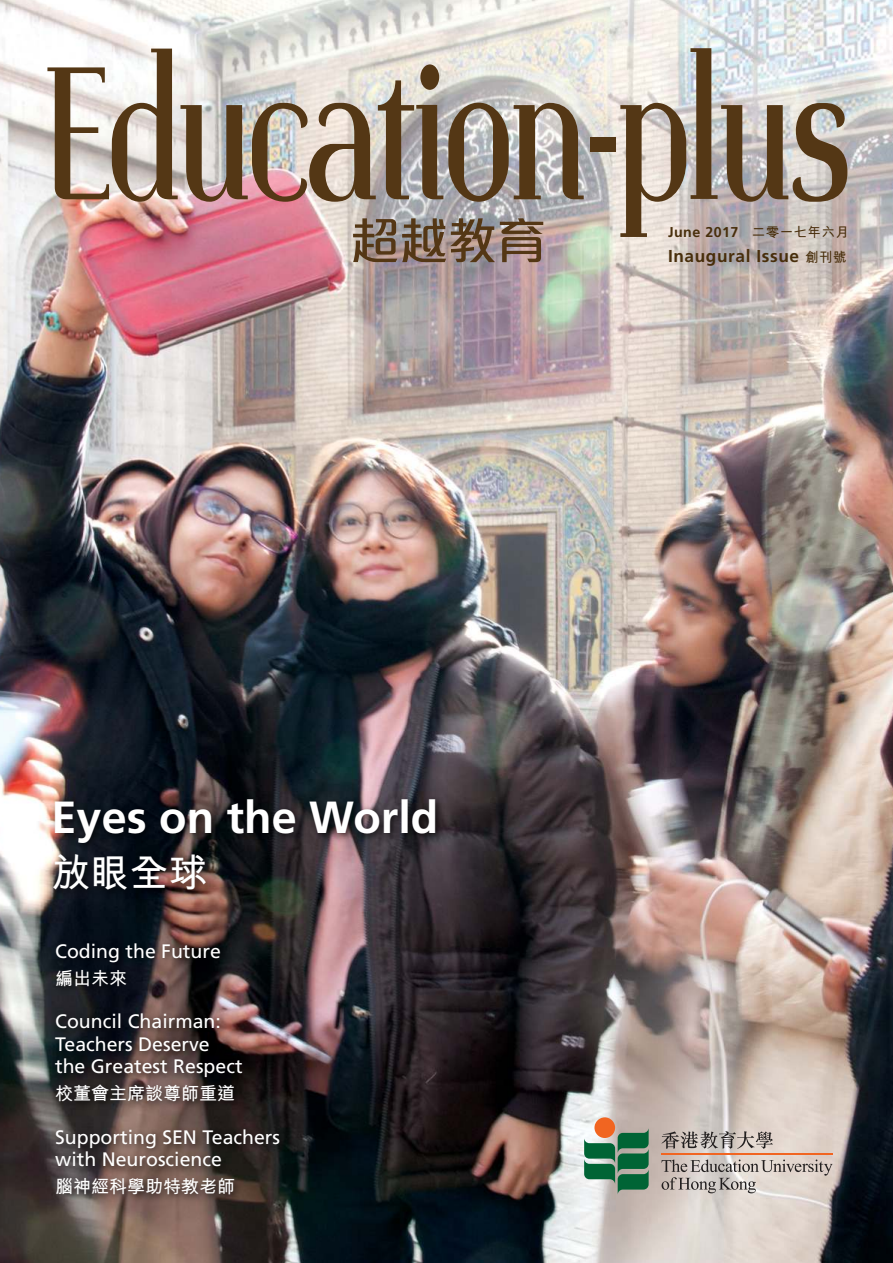
<style>
.page{position:relative;width:893px;height:1263px;background:#fff}
.page>*{position:absolute;margin:0;border:0;box-sizing:border-box;transform-origin:0 0}
.t1{font:500 50.1px "M Elle HK";color:#543715}
.t2{font:700 45px "Frutiger";color:#fff}
.t3{font:700 39px "M Hei HK";color:#fff}
.t4{font:19.5px/22.5px "Frutiger";color:#fff}
.t5{font:700 18px "M Hei HK";color:#fff}
.t6{font:700 17.25px "Frutiger";letter-spacing:.035em;color:#482e0b}
.t7{font:700 14.25px "Frutiger";letter-spacing:.035em;color:#482e0b}
.s1{font-family:"M Hei HK";font-size:13.5px}
</style>
<div class="page">
<img style="left:0;top:0;width:893px;height:1263px">
<div style="left:594px;top:1117px;width:21px;height:21px;background:#f16521;border-radius:50%"></div>
<svg style="left:584px;top:1128px;width:65px;height:67px;background:#608e71"></svg>
<svg style="left:661px;top:1159px;width:172px;height:34px;background:#c1b8b3"></svg>
<svg style="left:661px;top:1131px;width:112px;height:18px;background:#a59d98"></svg>
<hr style="left:661px;top:1153px;width:172px;height:2px;background:#f16521">
<svg style="left:47px;top:49px;width:537px;height:153px;background:#b4a89c"></svg>
<div style="left:590px;top:138px;width:25px;height:14px;background:#543715"></div>
<svg style="left:620px;top:48px;width:229px;height:189px;background:#b3aaa0"></svg>
<img style="left:48px;top:934px;width:397px;height:275px">
<img style="left:44px;top:788px;width:505px;height:141px">
<h1 class="t1" style="left:350px;top:206px;width:198px">超越教育</h1>
<p class="t7" style="left:668px;top:226px;width:183px">June 2017 <span class="s1">二零一七年六月</span></p>
<p class="t6" style="left:668px;top:250px;width:180px">Inaugural Issue <span class="s1">創刊號</span></p>
<h2 class="t2" style="left:52px;top:800px;width:388px">Eyes on the World</h2>
<h3 class="t3" style="left:52px;top:845px;width:157px">放眼全球</h3>
<p class="t4" style="left:55px;top:941px;width:167px">Coding the Future</p>
<p class="t5" style="left:55px;top:965px;width:74px">編出未來</p>
<p class="t4" style="left:55px;top:1012px;width:189px">Council Chairman:<br>Teachers Deserve the Greatest Respect</p>
<p class="t5" style="left:55px;top:1080px;width:182px">校董會主席談尊師重道</p>
<p class="t4" style="left:55px;top:1127px;width:227px">Supporting SEN Teachers with Neuroscience</p>
<p class="t5" style="left:55px;top:1173px;width:182px">腦神經科學助特教老師</p>
</div>
